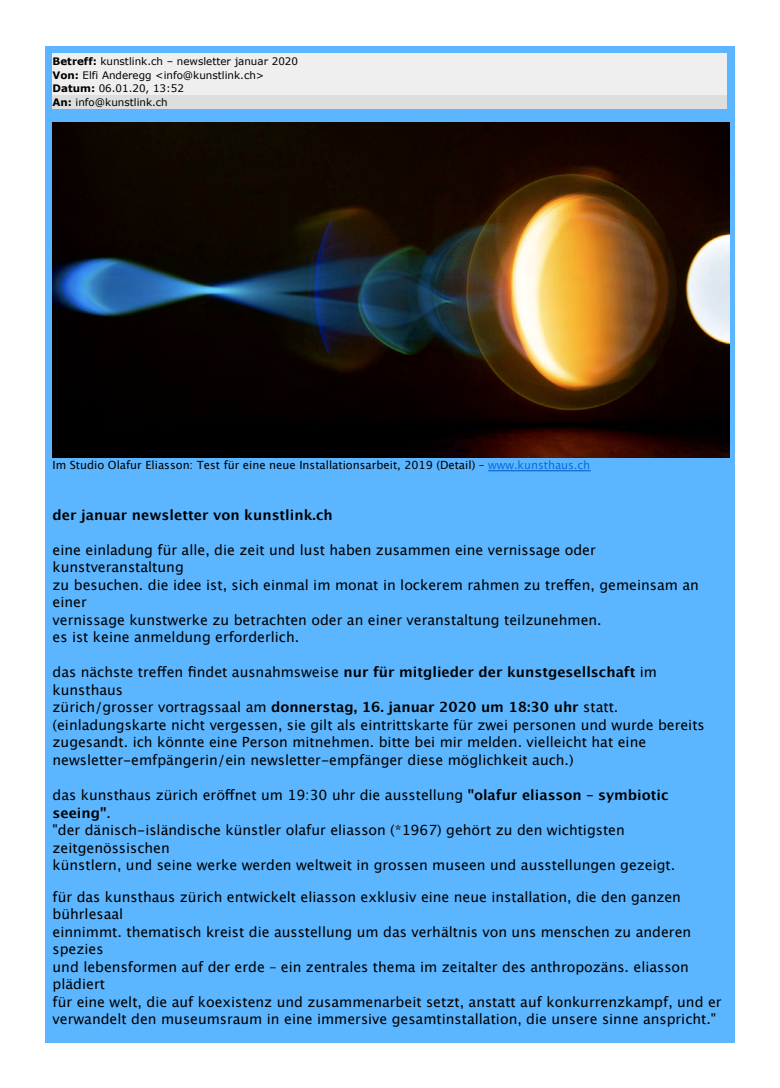
<style>
.page{position:relative;width:780px;height:1088px;background:#fff}
.page>*{position:absolute;margin:0;border:0;box-sizing:border-box;transform-origin:0 0}
.t1{font:14px/17.5px "Lucida Grande";color:#000}
.t2{font:700 14px "Lucida Grande";color:#000}
.t3{font:11.25px "Lucida Grande";color:#000}
.t4{font:10.25px/13.8px "Verdana";color:#000}
.s1{font-weight:700}
.s2{color:#0b6cda}
</style>
<div class="page">
<div style="left:45px;top:46px;width:689px;height:996px;background:#5cb6ff"></div>
<div style="left:52px;top:53px;width:674px;height:42px;background:#efefef"></div>
<div style="left:52px;top:95px;width:674px;height:13px;background:#dedede"></div>
<img style="left:52px;top:122px;width:676px;height:335px">
<hr style="left:488px;top:470px;width:102px;height:1px;background:#0b6cda">
<p class="t4" style="left:52px;top:54px;width:247px"><span class="s1">Betreff:</span> kunstlink.ch – newsletter januar 2020<br><span class="s1">Von:</span> Elfi Anderegg &lt;info@kunstlink.ch&gt; <span class="s1">Datum:</span> 06.01.20, 13:52<br><span class="s1">An:</span> info@kunstlink.ch</p>
<p class="t3" style="left:52px;top:457px;width:539px">Im Studio Olafur Eliasson: Test für eine neue Installationsarbeit, 2019 (Detail) – <span class="s2">www.kunsthaus.ch</span></p>
<p class="t2" style="left:52px;top:506px;width:281px">der januar newsletter von kunstlink.ch</p>
<p class="t1" style="left:52px;top:540px;width:647px">eine einladung für alle, die zeit und lust haben zusammen eine vernissage oder kunstveranstaltung<br>zu besuchen. die idee ist, sich einmal im monat in lockerem rahmen zu treffen, gemeinsam an einer<br>vernissage kunstwerke zu betrachten oder an einer veranstaltung teilzunehmen.<br>es ist keine anmeldung erforderlich.</p>
<p class="t1" style="left:52px;top:663px;width:653px">das nächste treffen findet ausnahmsweise <span class="s1">nur für mitglieder der kunstgesellschaft</span> im kunsthaus<br>zürich/grosser vortragssaal am <span class="s1">donnerstag, 16. januar 2020 um 18:30 uhr</span> statt. (einladungskarte nicht vergessen, sie gilt als eintrittskarte für zwei personen und wurde bereits zugesandt. ich könnte eine Person mitnehmen. bitte bei mir melden. vielleicht hat eine newsletter-emfpängerin/ein newsletter-empfänger diese möglichkeit auch.)</p>
<p class="t1" style="left:52px;top:785px;width:623px">das kunsthaus zürich eröffnet um 19:30 uhr die ausstellung <span class="s1">"olafur eliasson – symbiotic seeing"</span>.<br>"der dänisch-isländische künstler olafur eliasson (*1967) gehört zu den wichtigsten zeitgenössischen<br>künstlern, und seine werke werden weltweit in grossen museen und ausstellungen gezeigt.</p>
<p class="t1" style="left:52px;top:887px;width:670px">für das kunsthaus zürich entwickelt eliasson exklusiv eine neue installation, die den ganzen bührlesaal<br>einnimmt. thematisch kreist die ausstellung um das verhältnis von uns menschen zu anderen spezies<br>und lebensformen auf der erde – ein zentrales thema im zeitalter des anthropozäns. eliasson plädiert<br>für eine welt, die auf koexistenz und zusammenarbeit setzt, anstatt auf konkurrenzkampf, und er verwandelt den museumsraum in eine immersive gesamtinstallation, die unsere sinne anspricht."</p>
</div>
